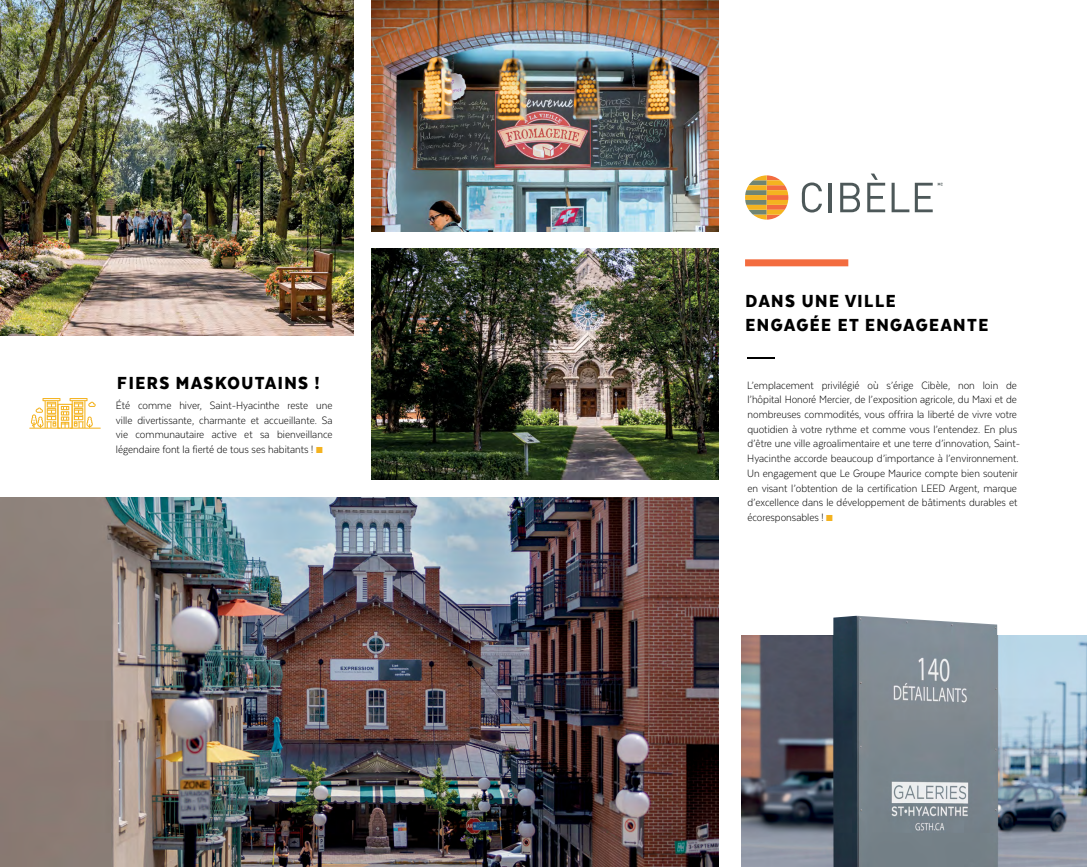
<style>
.page{position:relative;width:1087px;height:867px;background:#fff}
.page>*{position:absolute;margin:0;border:0;box-sizing:border-box;transform-origin:0 0}
.t1{font:100 70px "Texta Narrow";color:#000}
.t2{font:900 20.12px/23.6px "Texta Narrow";letter-spacing:.075em;color:#000}
.t3{font:300 12.25px/14.7px "Texta Narrow";color:#000;text-align:justify}
.s1{color:#f4b320}
</style>
<div class="page">
<div style="left:745px;top:259px;width:103px;height:7px;background:#f36c3f"></div>
<svg style="left:29px;top:398px;width:72px;height:30px"></svg>
<img style="left:741px;top:635px;width:346px;height:231px">
<img style="left:371px;top:0;width:347px;height:231px">
<img style="left:371px;top:249px;width:347px;height:230px">
<img style="left:0;top:0;width:354px;height:335px">
<img style="left:0;top:497px;width:718px;height:369px">
<img style="left:833px;top:615px;width:164px;height:251px">
<svg style="left:745px;top:175px;width:43px;height:44px"></svg>
<svg style="left:802px;top:182px;width:20px;height:30px"></svg>
<hr style="left:829px;top:183px;width:3px;height:29px;background:#4d5859">
<svg style="left:840px;top:183px;width:20px;height:29px"></svg>
<svg style="left:867px;top:173px;width:18px;height:39px"></svg>
<svg style="left:891px;top:183px;width:18px;height:29px"></svg>
<svg style="left:915px;top:183px;width:28px;height:29px"></svg>
<h2 class="t2" style="left:117px;top:370px;width:204px">FIERS MASKOUTAINS !</h2>
<p class="t3" style="left:116px;top:397px;width:218px">Été comme hiver, Saint-Hyacinthe reste une ville divertissante, charmante et accueillante. Sa vie communautaire active et sa bienveillance légendaire font la fierté de tous ses habitants ! <span class="s1">■</span></p>
<h2 class="t2" style="left:745px;top:288px;width:244px">DANS UNE VILLE<br>ENGAGÉE ET ENGAGEANTE</h2>
<h1 class="t1" style="left:744px;top:296px;width:35px">_</h1>
<p class="t3" style="left:747px;top:377px;width:275px;text-align:left">L’emplacement privilégié où s’érige Cibèle, non loin de l’hôpital Honoré Mercier, de l’exposition agricole, du Maxi et de nombreuses commodités, vous offrira la liberté de vivre votre quotidien à votre rythme et comme vous l’entendez. En plus d’être une ville agroalimentaire et une terre d’innovation, Saint-Hyacinthe accorde beaucoup d’importance à l’environnement.<br>Un engagement que Le Groupe Maurice compte bien soutenir en visant l’obtention de la certification LEED Argent, marque d’excellence dans le développement de bâtiments durables et écoresponsables ! <span class="s1">■</span></p>
</div>
